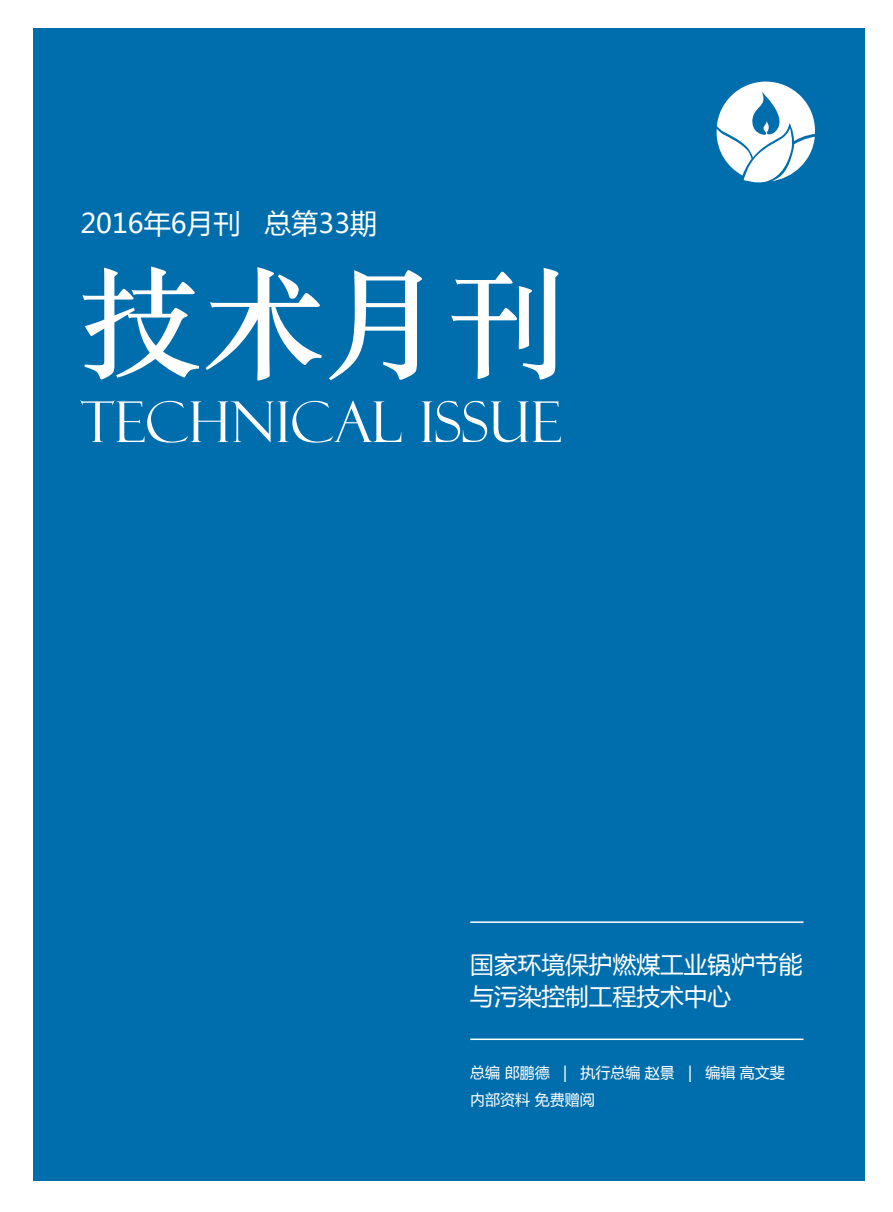
<style>
.page{position:relative;width:893px;height:1212px;background:#fff}
.page>*{position:absolute;margin:0;border:0;box-sizing:border-box;transform-origin:0 0}
.t1{font:122.25px "ST Zhongsong";color:#fff}
.t2{font:56.4px "Felix Titling";color:#fff}
.t3{font:27px "Microsoft Ya Hei";color:#fff}
.t4{font:23.7px/32.8px "Microsoft Ya Hei";color:#fff}
.t5{font:15px/27px "Microsoft Ya Hei";color:#fff}
</style>
<div class="page">
<div style="left:34px;top:28px;width:831px;height:1152px;background:#006eac"></div>
<hr style="left:470px;top:921px;width:333px;height:2px;background:#fff">
<hr style="left:470px;top:1038px;width:333px;height:2px;background:#fff">
<svg style="left:717px;top:82px;width:98px;height:101px"></svg>
<h3 class="t3" style="left:80px;top:205px;width:298px">2016年6月刊 总第33期</h3>
<h1 class="t1" style="left:80px;top:237px;width:490px">技术月刊</h1>
<h2 class="t2" style="left:80px;top:390px;width:482px">TECHNICAL ISSUE</h2>
<h3 class="t4" style="left:470px;top:947px;width:334px">国家环境保护燃煤工业锅炉节能与污染控制工程技术中心</h3>
<p class="t5" style="left:470px;top:1058px;width:316px">总编 郎鹏德 | 执行总编 赵景 | 编辑 高文斐内部资料 免费赠阅</p>
</div>
